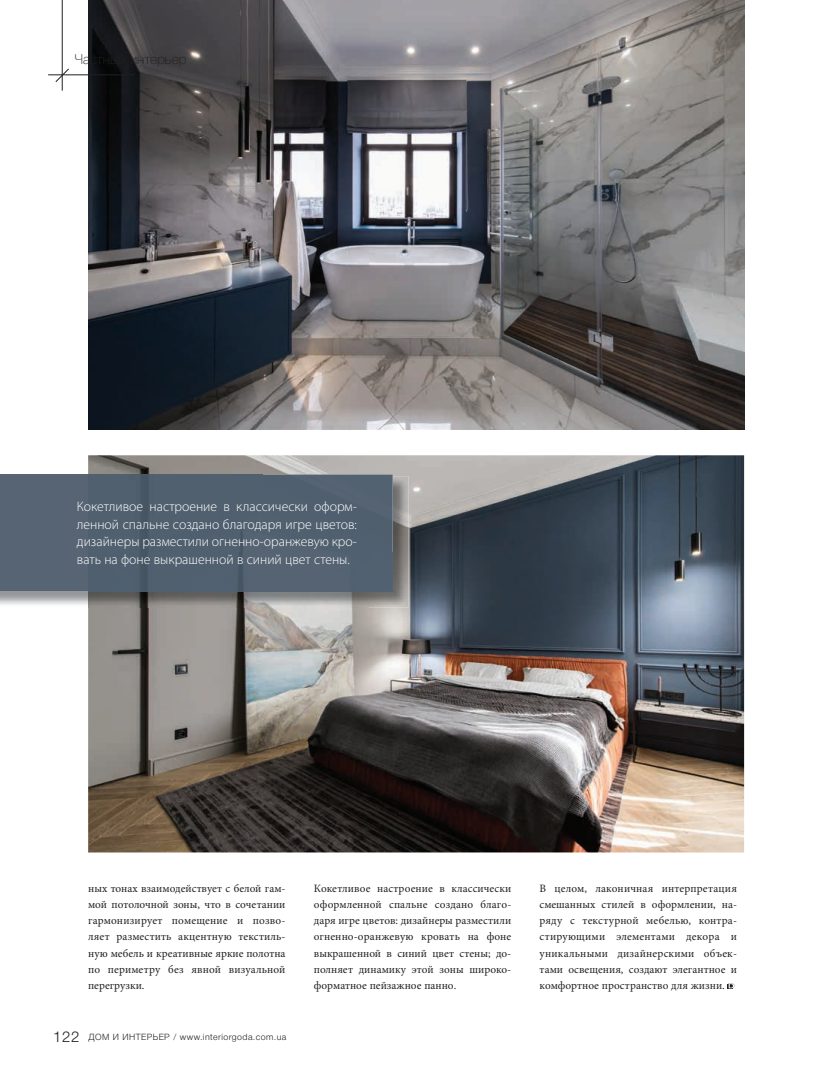
<style>
.page{position:relative;width:815px;height:1088px;background:#fff}
.page>*{position:absolute;margin:0;border:0;box-sizing:border-box;transform-origin:0 0}
.t1{font:300 13.75px/17.5px "Myriad Pro";color:#fff;text-align:justify}
.t2{font:11.25px/16.2px "Minion Pro";color:#231f20;text-align:justify}
.t3{font:300 8.75px "Helvetica Neue Cyr";letter-spacing:.05em;color:#231f20}
.s1{font-size:15px}
</style>
<div class="page">
<img style="left:88px;top:455px;width:656px;height:397px">
<img style="left:89px;top:0;width:655px;height:430px">
<svg style="left:728px;top:983px;width:6px;height:6px"></svg>
<img style="left:0;top:591px;width:368px;height:16px">
<img style="left:368px;top:476px;width:41px;height:131px">
<div style="left:0;top:474px;width:88px;height:117px;background:#576473"></div>
<div style="left:88px;top:474px;width:305px;height:117px;background:#50606f"></div>
<hr style="left:48px;top:75px;width:87px;height:1px;background:#231f20">
<hr style="left:62px;top:0;width:1px;height:91px;background:#231f20">
<svg style="left:55px;top:68px;width:15px;height:15px"></svg>
<p class="t1" style="left:77px;top:498px;width:281px">Кокетливое настроение в классически оформ&shy;ленной спальне создано благодаря игре цветов: дизайнеры разместили огненно-оранжевую кро&shy;вать на фоне выкрашенной в синий цвет стены.</p>
<p class="t2" style="left:88px;top:880px;width:199px">ных тонах взаимодействует с белой гам&shy;мой потолочной зоны, что в сочетании гармонизирует помещение и позво&shy;ляет разместить акцентную текстиль&shy;ную мебель и креативные яркие полотна по периметру без явной визуальной перегрузки.</p>
<p class="t2" style="left:314px;top:880px;width:199px">Кокетливое настроение в классически оформленной спальне создано благо&shy;даря игре цветов: дизайнеры разместили огненно-оранжевую кровать на фоне выкрашенной в синий цвет стены; до&shy;полняет динамику этой зоны широко&shy;форматное пейзажное панно.</p>
<p class="t2" style="left:540px;top:880px;width:199px">В целом, лаконичная интерпретация смешанных стилей в оформлении, на&shy;ряду с текстурной мебелью, контра&shy;стирующими элементами декора и уникальными дизайнерскими объек&shy;тами освещения, создают элегантное и комфортное пространство для жизни.</p>
<p class="t3" style="left:53px;top:1032px;width:235px"><span class="s1">122</span> ДОМ И ИНТЕРЬЕР / www.interiorgoda.com.ua</p>
</div>
